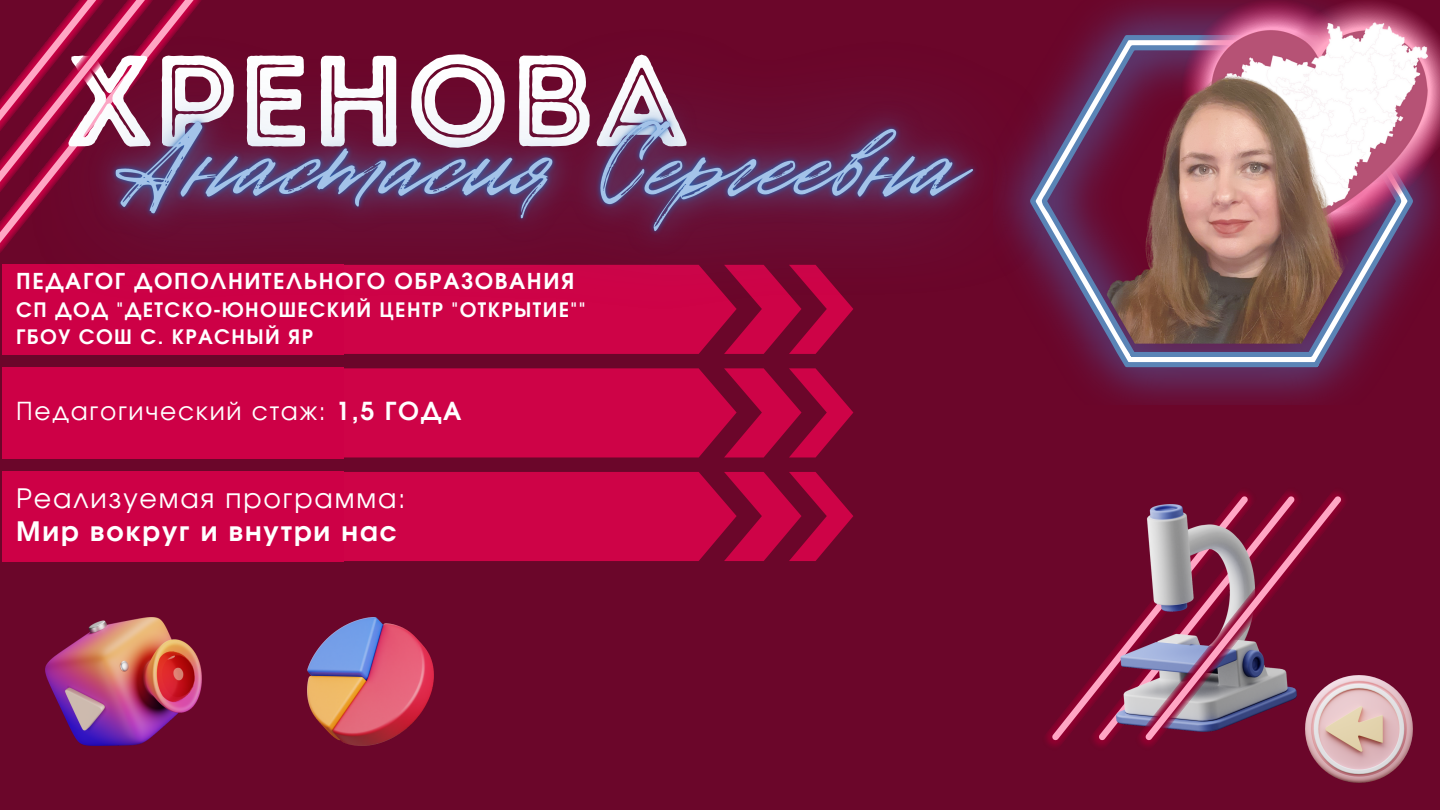
<style>
.page{position:relative;width:1440px;height:810px;background:#6b062a}
.page>*{position:absolute;margin:0;border:0;box-sizing:border-box;transform-origin:0 0}
.t1{font:129.2px "Intro Rust Base Line";color:#fff}
.t2{font:26.8px "Evolventa";letter-spacing:.07em;color:#fff}
.t3{font:700 26.8px "Evolventa";letter-spacing:.07em;color:#fff}
.t4{font:24.8px "Evolventa";letter-spacing:.07em;color:#fff}
.t5{font:700 21.9px "Evolventa";letter-spacing:.07em;color:#fff}
.t6{font:700 19.9px/27.8px "Evolventa";letter-spacing:.07em;color:#fff}
.s1{font-weight:700}
</style>
<div class="page">
<img style="left:1135px;top:2px;width:295px;height:399px">
<svg style="left:1135px;top:35px;width:278px;height:334px"></svg>
<svg style="left:1135px;top:45px;width:267px;height:314px"></svg>
<svg style="left:1181px;top:0;width:253px;height:241px"></svg>
<img style="left:1198px;top:7px;width:242px;height:224px">
<img style="left:1135px;top:55px;width:250px;height:289px">
<img style="left:45px;top:618px;width:156px;height:127px">
<svg style="left:344px;top:412px;width:509px;height:45px;background:#c00343"></svg>
<div style="left:2px;top:368px;width:342px;height:90px;background:#cd0046"></div>
<svg style="left:344px;top:472px;width:509px;height:89px;background:#c00343"></svg>
<div style="left:2px;top:471px;width:342px;height:91px;background:#cd0046"></div>
<img style="left:307px;top:618px;width:126px;height:127px">
<svg style="left:1051px;top:647px;width:66px;height:94px"></svg>
<img style="left:1116px;top:628px;width:15px;height:104px">
<img style="left:1131px;top:491px;width:225px;height:255px">
<svg style="left:1144px;top:495px;width:198px;height:246px"></svg>
<img style="left:1306px;top:676px;width:106px;height:106px">
<img style="left:0;top:0;width:1135px;height:412px">
<h1 class="t1" style="left:67px;top:23px;width:624px">ХРЕНОВА</h1>
<p class="t5" style="left:16px;top:271px;width:560px">ПЕДАГОГ ДОПОЛНИТЕЛЬНОГО ОБРАЗОВАНИЯ</p>
<p class="t6" style="left:16px;top:297px;width:571px">СП ДОД "ДЕТСКО-ЮНОШЕСКИЙ ЦЕНТР "ОТКРЫТИЕ""<br>ГБОУ СОШ С. КРАСНЫЙ ЯР</p>
<p class="t4" style="left:16px;top:400px;width:447px">Педагогический стаж: <span class="s1">1,5 ГОДА</span></p>
<h2 class="t2" style="left:16px;top:486px;width:391px">Реализуемая программа:</h2>
<h2 class="t3" style="left:16px;top:519px;width:382px">Мир вокруг и внутри нас</h2>
</div>
